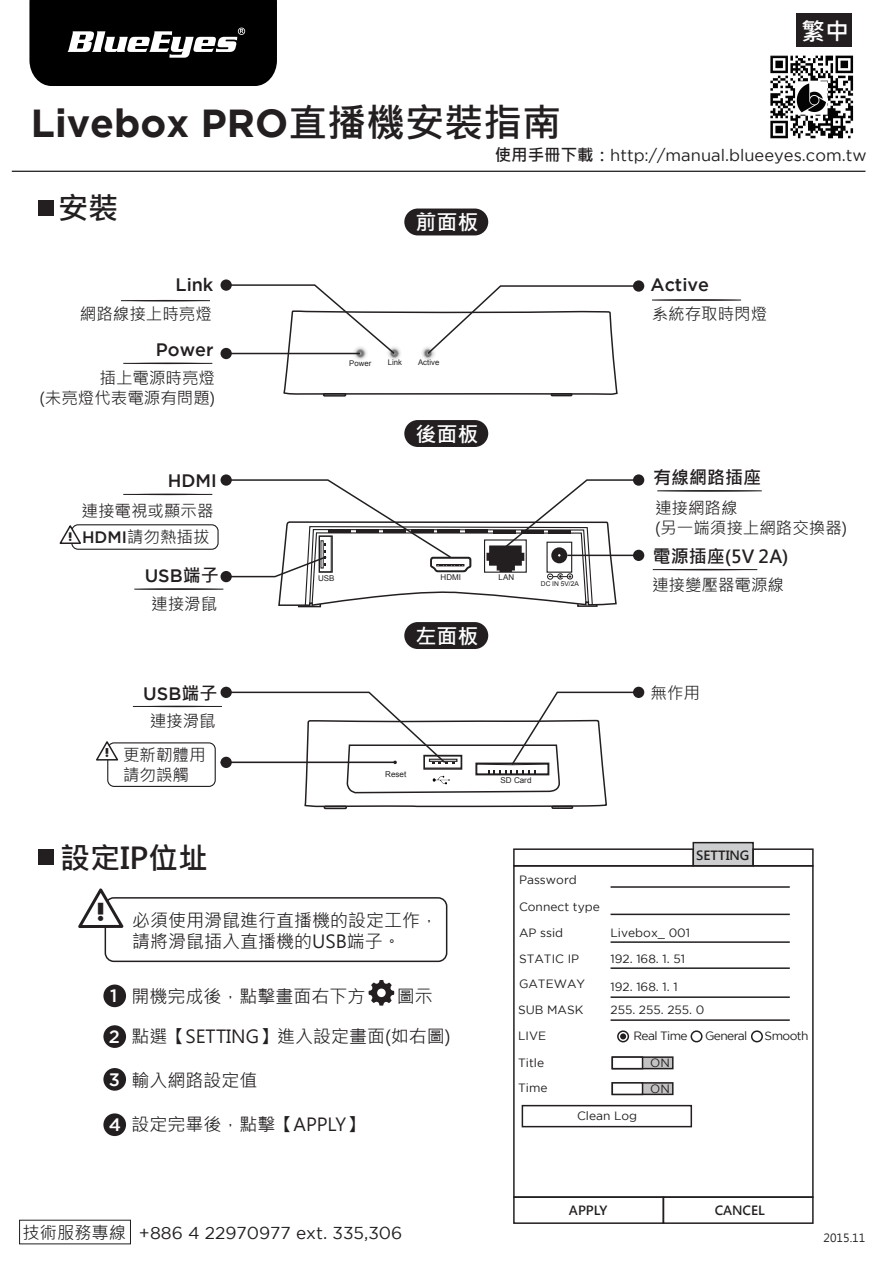
<style>
.page{position:relative;width:893px;height:1263px;background:#fff}
.page>*{position:absolute;margin:0;border:0;box-sizing:border-box;transform-origin:0 0}
.t1{font:700 39px "Gotham";color:#231f20}
.t2{font:700 30px "Microsoft Jheng Hei";color:#231f20}
.t3{font:26.7px "Go Go Poster Punch";color:#231f20}
.t4{font:700 24px "Microsoft Jheng Hei";color:#fff}
.t5{font:700 21px "Microsoft Jheng Hei";color:#fff}
.t6{font:18px/21.6px "Microsoft Jheng Hei";color:#231f20}
.t7{font:500 18px "Gotham";color:#231f20}
.t8{font:700 18px "Microsoft Jheng Hei";color:#231f20}
.t9{font:500 18px "Gotham";color:#fff}
.t10{font:17.25px "Gotham";color:#231f20}
.t11{font:16.5px/19.8px "Microsoft Jheng Hei";color:#231f20}
.t12{font:16.5px "Gotham";color:#231f20}
.t13{font:700 12.6px "Microsoft Jheng Hei";color:#231f20}
.t14{font:12.6px "Go Go Poster Punch";color:#231f20}
.t15{font:12px/25.7px "Gotham";color:#231f20}
.t16{font:12px "Gotham";letter-spacing:-.05em;color:#231f20}
.t17{font:11.25px "Microsoft Jheng Hei";color:#231f20}
.t18{font:8.1px "Arial";color:#231f20}
.t19{font:7.95px "Arial";color:#231f20}
.t20{font:7.8px "Arial";color:#231f20}
.t21{font:6.6px "Arial";color:#231f20}
.s1{font-family:"Microsoft Jheng Hei"}
.s2{font-family:"Microsoft Jheng Hei";font-weight:700}
.s3{font-family:"Gotham";font-weight:500}
</style>
<div class="page">
<div style="left:513px;top:848px;width:181px;height:18px;border:2px solid #231f20"></div>
<div style="left:692px;top:842px;width:62px;height:25px;background:#cdcecf;border:2px solid #231f20"></div>
<div style="left:752px;top:848px;width:62px;height:18px;border:2px solid #231f20"></div>
<div style="left:513px;top:1196px;width:151px;height:28px;border:2px solid #231f20"></div>
<div style="left:663px;top:1196px;width:151px;height:28px;border:2px solid #231f20"></div>
<div style="left:513px;top:865px;width:301px;height:333px;border:2px solid #231f20"></div>
<svg style="left:620px;top:1033px;width:6px;height:6px"></svg>
<div style="left:617px;top:1030px;width:12px;height:12px;border:2px solid #231f20;border-radius:50%"></div>
<div style="left:691px;top:1030px;width:12px;height:12px;border:2px solid #231f20;border-radius:50%"></div>
<div style="left:751px;top:1030px;width:12px;height:12px;border:2px solid #231f20;border-radius:50%"></div>
<div style="left:612px;top:1056px;width:62px;height:13px;background:#c4c3c4;border:2px solid #231f20"></div>
<div style="left:611px;top:1056px;width:32px;height:13px;background:#fff;border:2px solid #231f20"></div>
<div style="left:612px;top:1082px;width:62px;height:13px;background:#c4c3c4;border:2px solid #231f20"></div>
<div style="left:611px;top:1082px;width:32px;height:13px;background:#fff;border:2px solid #231f20"></div>
<div style="left:522px;top:1105px;width:170px;height:22px;border:2px solid #231f20"></div>
<hr style="left:610px;top:886px;width:180px;height:2px;background:#231f20">
<hr style="left:610px;top:914px;width:180px;height:1px;background:#231f20">
<hr style="left:610px;top:941px;width:180px;height:2px;background:#231f20">
<hr style="left:610px;top:967px;width:180px;height:2px;background:#231f20">
<hr style="left:610px;top:996px;width:180px;height:2px;background:#231f20">
<hr style="left:610px;top:1019px;width:180px;height:2px;background:#231f20">
<svg style="left:121px;top:300px;width:89px;height:1px"></svg>
<svg style="left:123px;top:363px;width:89px;height:1px"></svg>
<svg style="left:653px;top:569px;width:104px;height:1px"></svg>
<svg style="left:657px;top:490px;width:105px;height:2px"></svg>
<svg style="left:652px;top:299px;width:89px;height:2px"></svg>
<div style="left:221px;top:279px;width:11px;height:12px;background:#231f20;border-radius:50%"></div>
<svg style="left:224px;top:284px;width:410px;height:113px"></svg>
<div style="left:633px;top:280px;width:11px;height:12px;background:#231f20;border-radius:50%"></div>
<div style="left:71px;top:524px;width:148px;height:26px;border:1px solid #231f20;border-radius:6px"></div>
<svg style="left:59px;top:524px;width:23px;height:21px"></svg>
<div style="left:107px;top:742px;width:109px;height:45px;border:1px solid #231f20;border-radius:6px"></div>
<svg style="left:96px;top:741px;width:23px;height:21px"></svg>
<div style="left:221px;top:474px;width:11px;height:12px;background:#231f20;border-radius:50%"></div>
<div style="left:633px;top:550px;width:11px;height:11px;background:#231f20;border-radius:50%"></div>
<svg style="left:123px;top:478px;width:517px;height:130px"></svg>
<div style="left:633px;top:474px;width:11px;height:12px;background:#231f20;border-radius:50%"></div>
<svg style="left:133px;top:688px;width:503px;height:122px"></svg>
<div style="left:633px;top:687px;width:11px;height:11px;background:#231f20;border-radius:50%"></div>
<hr style="left:12px;top:171px;width:853px;height:1px;background:#000">
<svg style="left:29px;top:0;width:248px;height:86px;background:#1c1c1c"></svg>
<img style="left:770px;top:55px;width:84px;height:84px">
<div style="left:105px;top:897px;width:342px;height:65px;border:2px solid #231f20;border-radius:9px"></div>
<svg style="left:78px;top:888px;width:48px;height:42px"></svg>
<svg style="left:369px;top:980px;width:25px;height:26px"></svg>
<div style="left:38px;top:200px;width:16px;height:16px;background:#231f20"></div>
<div style="left:38px;top:849px;width:16px;height:16px;background:#231f20"></div>
<div style="left:404px;top:209px;width:84px;height:26px;background:#231f20;border-radius:13px"></div>
<div style="left:404px;top:420px;width:84px;height:27px;background:#231f20;border-radius:13px"></div>
<div style="left:404px;top:622px;width:84px;height:27px;background:#231f20;border-radius:13px"></div>
<hr style="left:226px;top:353px;width:134px;height:1px;background:#231f20">
<div style="left:221px;top:348px;width:11px;height:11px;background:#231f20;border-radius:50%"></div>
<div style="left:103px;top:984px;width:23px;height:23px;background:#231f20;border-radius:50%"></div>
<div style="left:103px;top:1025px;width:23px;height:23px;background:#231f20;border-radius:50%"></div>
<div style="left:103px;top:1068px;width:23px;height:23px;background:#231f20;border-radius:50%"></div>
<div style="left:103px;top:1113px;width:23px;height:23px;background:#231f20;border-radius:50%"></div>
<div style="left:797px;top:14px;width:55px;height:33px;background:#231f20"></div>
<h1 class="t1" style="left:31px;top:100px;width:532px">Livebox PRO<span class="s1">直播機安裝指南</span></h1>
<h3 class="t4" style="left:801px;top:16px;width:49px">繁中</h3>
<h2 class="t2" style="left:58px;top:189px;width:61px">安裝</h2>
<h3 class="t12" style="left:495px;top:146px;width:373px"><span class="s2">使用手冊下載：</span>http://manual.blueeyes.com.tw</h3>
<h3 class="t5" style="left:415px;top:209px;width:64px">前面板</h3>
<h3 class="t7" style="left:176px;top:275px;width:39px">Link</h3>
<h3 class="t7" style="left:650px;top:275px;width:60px">Active</h3>
<h3 class="t11" style="left:80px;top:304px;width:133px">網路線接上時亮燈</h3>
<h3 class="t7" style="left:156px;top:339px;width:59px">Power</h3>
<h3 class="t11" style="left:40px;top:368px;width:177px;text-align:right">插上電源時亮燈<br>(未亮燈代表電源有問題)</h3>
<p class="t14" style="left:68px;top:528px;width:5px">!</p>
<h3 class="t7" style="left:168px;top:470px;width:51px">HDMI</h3>
<h3 class="t11" style="left:82px;top:498px;width:134px;line-height:26.1px">連接電視或顯示器<br><span class="s3">HDMI</span>請勿熱插拔</h3>
<h3 class="t7" style="left:145px;top:566px;width:76px">USB<span class="s2">端子</span></h3>
<h3 class="t11" style="left:151px;top:594px;width:67px">連接滑鼠</h3>
<h3 class="t7" style="left:143px;top:683px;width:76px">USB<span class="s2">端子</span></h3>
<h3 class="t11" style="left:150px;top:711px;width:68px">連接滑鼠</h3>
<h3 class="t11" style="left:105px;top:745px;width:102px;text-align:center"><sup>!</sup> 更新韌體用請勿誤觸</h3>
<h2 class="t2" style="left:60px;top:839px;width:149px">設定IP位址</h2>
<p class="t20" style="left:349px;top:358px;width:24px">Power</p>
<p class="t20" style="left:388px;top:357px;width:16px">Link</p>
<p class="t20" style="left:418px;top:357px;width:23px">Active</p>
<h3 class="t5" style="left:415px;top:421px;width:64px">後面板</h3>
<p class="t19" style="left:318px;top:573px;width:18px">USB</p>
<p class="t19" style="left:441px;top:572px;width:22px">HDMI</p>
<p class="t19" style="left:499px;top:572px;width:17px">LAN</p>
<h3 class="t5" style="left:415px;top:623px;width:64px">左面板</h3>
<p class="t21" style="left:541px;top:579px;width:40px">DC IN 5V/2A</p>
<p class="t18" style="left:385px;top:768px;width:23px">Reset</p>
<p class="t18" style="left:501px;top:775px;width:32px">SD Card</p>
<h3 class="t11" style="left:652px;top:304px;width:117px">系統存取時閃燈</h3>
<h3 class="t8" style="left:653px;top:466px;width:109px">有線網路插座</h3>
<h3 class="t11" style="left:655px;top:498px;width:194px">連接網路線<br>(另一端須接上網路交換器)</h3>
<h3 class="t8" style="left:653px;top:545px;width:137px">電源插座(5V 2A)</h3>
<h3 class="t11" style="left:652px;top:575px;width:133px">連接變壓器電源線</h3>
<h3 class="t11" style="left:650px;top:683px;width:51px">無作用</h3>
<p class="t13" style="left:696px;top:847px;width:55px">SETTING</p>
<h3 class="t3" style="left:97px;top:894px;width:9px">!</h3>
<h3 class="t6" style="left:132px;top:909px;width:308px">必須使用滑鼠進行直播機的設定工作，請將滑鼠插入直播機的USB端子。</h3>
<h3 class="t9" style="left:110px;top:986px;width:9px">1</h3>
<h3 class="t9" style="left:109px;top:1026px;width:13px">2</h3>
<h3 class="t9" style="left:109px;top:1069px;width:13px">3</h3>
<h3 class="t9" style="left:109px;top:1114px;width:14px">4</h3>
<h3 class="t6" style="left:131px;top:985px;width:236px">開機完成後，點擊畫面右下方</h3>
<h3 class="t6" style="left:397px;top:985px;width:37px">圖示</h3>
<h3 class="t6" style="left:131px;top:1026px;width:321px">點選【SETTING】進入設定畫面(如右圖)</h3>
<h3 class="t6" style="left:131px;top:1069px;width:128px">輸入網路設定值</h3>
<h3 class="t6" style="left:132px;top:1113px;width:234px">設定完畢後，點擊【APPLY】</h3>
<h3 class="t10" style="left:23px;top:1223px;width:381px"><span class="s1">技術服務專線</span> +886 4 22970977 ext. 335,306</h3>
<p class="t15" style="left:519px;top:867px;width:59px">Password</p>
<p class="t15" style="left:519px;top:894px;width:82px;line-height:26.1px">Connect type<br>AP ssid</p>
<p class="t15" style="left:518px;top:945px;width:68px">STATIC IP<br>GATEWAY<br>SUB MASK<br>LIVE</p>
<p class="t15" style="left:518px;top:1050px;width:31px;line-height:24.8px">Title<br>Time</p>
<p class="t15" style="left:611px;top:920px;width:81px;line-height:25.2px">Livebox_ 001<br>192. 168. 1. 51</p>
<p class="t15" style="left:611px;top:975px;width:95px;line-height:22.8px">192. 168. 1. 1<br>255. 255. 255. 0</p>
<p class="t16" style="left:633px;top:1029px;width:56px">Real Time</p>
<p class="t16" style="left:705px;top:1029px;width:44px">General</p>
<p class="t15" style="left:765px;top:1022px;width:45px">Smooth</p>
<p class="t15" style="left:650px;top:1050px;width:21px">ON<br>ON</p>
<p class="t15" style="left:577px;top:1103px;width:62px">Clean Log</p>
<p class="t13" style="left:569px;top:1202px;width:40px">APPLY</p>
<p class="t13" style="left:715px;top:1202px;width:51px">CANCEL</p>
<p class="t17" style="left:824px;top:1231px;width:43px">2015.11</p>
</div>
